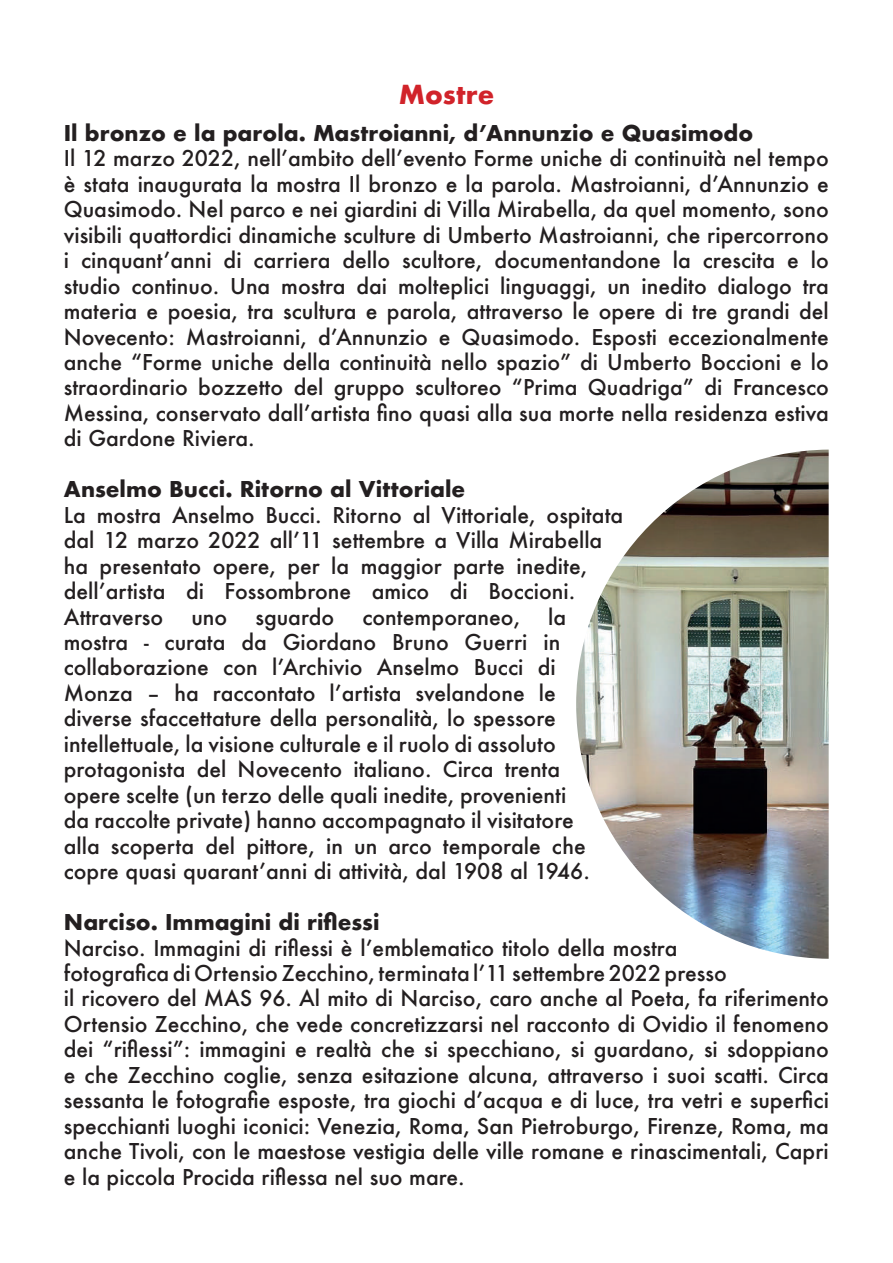
<style>
.page{position:relative;width:893px;height:1263px;background:#fff}
.page>*{position:absolute;margin:0;border:0;box-sizing:border-box;transform-origin:0 0}
.t1{font:700 25.5px "Futura";color:#d1232a}
.t2{font:500 21.15px/25.5px "Futura";color:#231f20}
.t3{font:700 21.15px "Futura";color:#231f20}
</style>
<div class="page">
<img style="left:576px;top:450px;width:253px;height:509px">
<p class="t1" style="left:399px;top:76px;width:97px">Mostre</p>
<p class="t3" style="left:64px;top:118px;width:691px">Il bronzo e la parola. Mastroianni, d’Annunzio e Quasimodo</p>
<p class="t2" style="left:64px;top:145px;width:767px;text-align:justify">Il 12 marzo 2022, nell’ambito dell’evento Forme uniche di continuità nel tempo è stata inaugurata la mostra Il bronzo e la parola. Mastroianni, d’Annunzio e Quasimodo. Nel parco e nei giardini di Villa Mirabella, da quel momento, sono visibili quattordici dinamiche sculture di Umberto Mastroianni, che ripercorrono i cinquant’anni di carriera dello scultore, documentandone la crescita e lo studio continuo. Una mostra dai molteplici linguaggi, un inedito dialogo tra materia e poesia, tra scultura e parola, attraverso le opere di tre grandi del Novecento: Mastroianni, d’Annunzio e Quasimodo. Esposti eccezionalmente anche “Forme uniche della continuità nello spazio” di Umberto Boccioni e lo straordinario bozzetto del gruppo scultoreo “Prima Quadriga” di Francesco Messina, conservato dall’artista fino quasi alla sua morte nella residenza estiva di Gardone Riviera.</p>
<p class="t3" style="left:64px;top:474px;width:403px">Anselmo Bucci. Ritorno al Vittoriale</p>
<p class="t2" style="left:64px;top:502px;width:561px">La mostra Anselmo Bucci. Ritorno al Vittoriale, ospitata dal 12 marzo 2022 all’11 settembre a Villa Mirabella ha presentato opere, per la maggior parte inedite, dell’artista di Fossombrone amico di Boccioni.<br>Attraverso</p>
<p class="t2" style="left:64px;top:604px;width:528px;text-indent:485px">la mostra - curata da Giordano Bruno Guerri in collaborazione con l’Archivio Anselmo Bucci di Monza – ha raccontato l’artista svelandone le diverse sfaccettature della personalità, lo spessore intellettuale, la visione culturale e il ruolo di assoluto protagonista del Novecento italiano. Circa trenta opere scelte (un terzo delle quali inedite, provenienti da raccolte private) hanno accompagnato il visitatore alla scoperta del pittore, in un arco temporale che copre quasi quarant’anni di attività, dal 1908 al 1946.</p>
<p class="t3" style="left:64px;top:907px;width:317px">Narciso. Immagini di riflessi</p>
<p class="t2" style="left:64px;top:935px;width:767px">Narciso. Immagini di riflessi è l’emblematico titolo della mostra<br>fotografica di Ortensio Zecchino, terminata l’11 settembre 2022 presso<br>il ricovero del MAS 96. Al mito di Narciso, caro anche al Poeta, fa riferimento Ortensio Zecchino, che vede concretizzarsi nel racconto di Ovidio il fenomeno dei “riflessi”: immagini e realtà che si specchiano, si guardano, si sdoppiano e che Zecchino coglie, senza esitazione alcuna, attraverso i suoi scatti. Circa sessanta le fotografie esposte, tra giochi d’acqua e di luce, tra vetri e superfici specchianti luoghi iconici: Venezia, Roma, San Pietroburgo, Firenze, Roma, ma anche Tivoli, con le maestose vestigia delle ville romane e rinascimentali, Capri e la piccola Procida riflessa nel suo mare.</p>
<p class="t2" style="left:191px;top:604px;width:37px">uno</p>
<p class="t2" style="left:255px;top:604px;width:80px">sguardo</p>
<p class="t2" style="left:362px;top:604px;width:159px">contemporaneo,</p>
</div>
